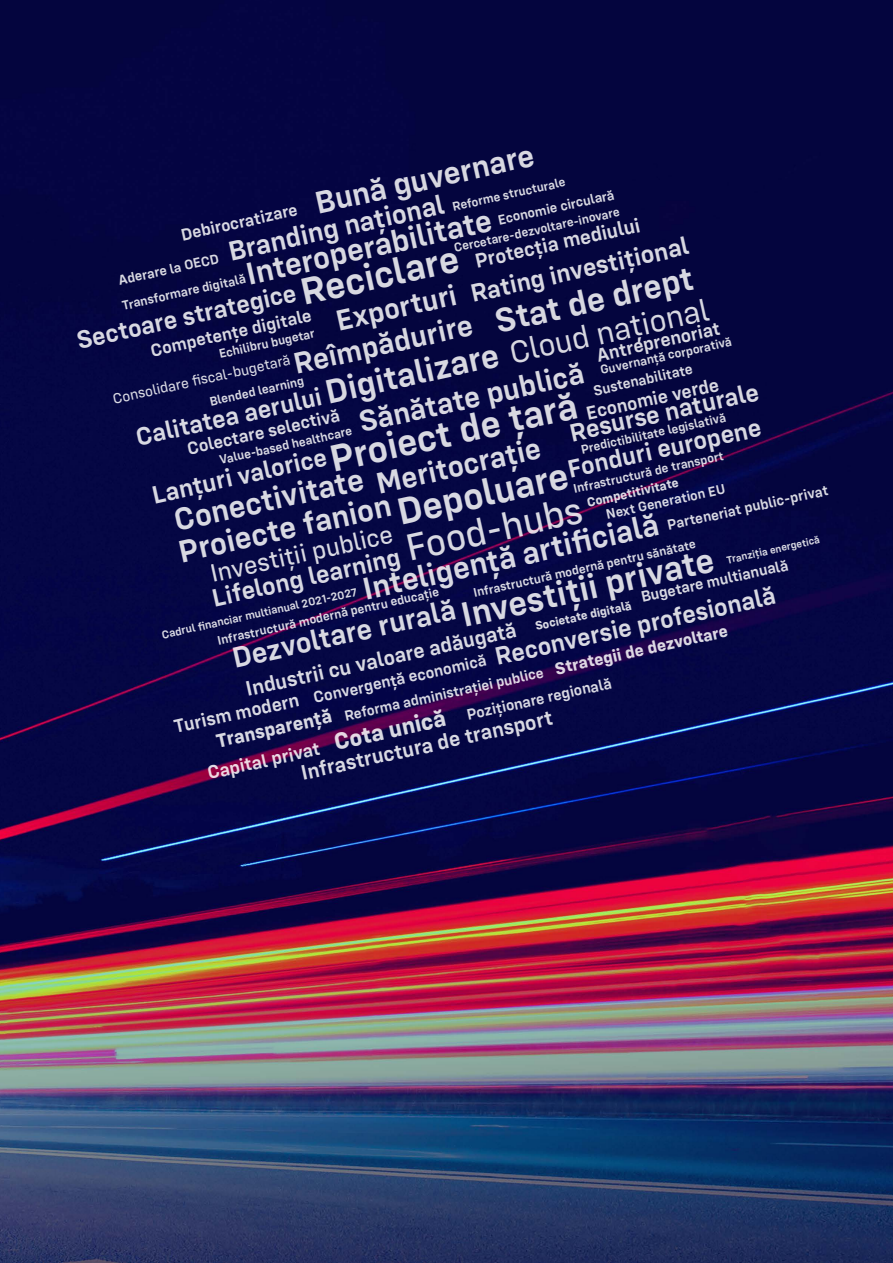
<style>
.page{position:relative;width:893px;height:1263px;background:#fff}
.page>*{position:absolute;margin:0;border:0;box-sizing:border-box;transform-origin:0 0}
.t1{font:600 38.85px "Config";color:#fff}
.t2{font:38.85px "Config Text";color:#fff}
.t3{font:600 35.85px "Config";color:#fff}
.t4{font:600 35.1px "Config";color:#fff}
.t5{font:600 32.4px "Config";color:#fff}
.t6{font:32.4px "Config";color:#fff}
.t7{font:600 30.9px "Config";color:#fff}
.t8{font:600 30px "Config";color:#fff}
.t9{font:600 28.35px "Config";color:#fff}
.t10{font:600 25.95px "Config";color:#fff}
.t11{font:25.95px "Config Text";color:#fff}
.t12{font:700 24.15px "Config";color:#fff}
.t13{font:600 21.75px "Config";color:#fff}
.t14{font:600 20.85px "Config";color:#fff}
.t15{font:700 19.95px "Config";color:#fff}
.t16{font:600 19.5px "Config";color:#fff}
.t17{font:600 19.2px "Config";color:#fff}
.t18{font:600 18.3px "Config";color:#fff}
.t19{font:700 17.55px "Config";color:#fff}
.t20{font:600 17.55px "Config";color:#fff}
.t21{font:600 16.65px "Config";color:#fff}
.t22{font:600 15.9px "Config";color:#fff}
.t23{font:600 15px "Config";color:#fff}
.t24{font:15px "Config Text";color:#fff}
.t25{font:600 14.25px "Config";color:#fff}
.t26{font:600 13.35px "Config";color:#fff}
.t27{font:700 13.35px "Config";color:#fff}
.t28{font:600 12.9px "Config";color:#fff}
.t29{font:700 12.45px "Config";color:#fff}
.t30{font:600 11.7px "Config";color:#fff}
.t31{font:600 10.8px "Config";color:#fff}
.s1{font-weight:600;font-size:35.1px}
</style>
<div class="page">
<img style="left:0;top:0;width:893px;height:1263px">
<h3 class="t5" style="left:311px;top:185px;width:225px;rotate:-13deg">Bună guvernare</h3>
<p class="t28" style="left:451px;top:199px;width:117px;rotate:-12deg">Reforme structurale</p>
<p class="t25" style="left:496px;top:212px;width:120px;rotate:-13deg">Economie circulară</p>
<h3 class="t9" style="left:225px;top:236px;width:222px;rotate:-13deg">Branding național</h3>
<h3 class="t20" style="left:179px;top:225px;width:120px;rotate:-13deg">Debirocratizare</h3>
<p class="t28" style="left:453px;top:240px;width:171px;rotate:-12deg">Cercetare-dezvoltare-inovare</p>
<h3 class="t5" style="left:242px;top:256px;width:252px;rotate:-13deg">Interoperabilitate</h3>
<h3 class="t14" style="left:473px;top:250px;width:170px;rotate:-13deg">Protecția mediului</h3>
<h3 class="t10" style="left:468px;top:277px;width:224px;rotate:-12deg">Rating investițional</h3>
<h1 class="t1" style="left:296px;top:271px;width:163px;rotate:-13deg">Reciclare</h1>
<p class="t25" style="left:117px;top:272px;width:104px;rotate:-13deg">Aderare la OECD</p>
<h3 class="t4" style="left:491px;top:302px;width:203px;rotate:-13deg">Stat de drept</h3>
<p class="t26" style="left:120px;top:298px;width:128px;rotate:-13deg">Transformare digitală</p>
<h3 class="t8" style="left:332px;top:304px;width:124px;rotate:-13deg">Exporturi</h3>
<h3 class="t10" style="left:74px;top:325px;width:226px;rotate:-12deg">Sectoare strategice</h3>
<h3 class="t6" style="left:322px;top:378px;width:393px;rotate:-13deg"><span class="s1">Digitalizare</span> Cloud național</h3>
<h3 class="t7" style="left:372px;top:467px;width:169px;rotate:-13deg">Meritocrație</h3>
<h3 class="t18" style="left:149px;top:341px;width:166px;rotate:-13deg">Competențe digitale</h3>
<h3 class="t7" style="left:290px;top:347px;width:184px;rotate:-13deg">Reîmpădurire</h3>
<h3 class="t16" style="left:594px;top:344px;width:128px;rotate:-13deg">Antreprenoriat</h3>
<h3 class="t16" style="left:584px;top:403px;width:137px;rotate:-13deg">Economie verde</h3>
<p class="t28" style="left:218px;top:346px;width:99px;rotate:-12deg">Echilibru bugetar</p>
<p class="t28" style="left:208px;top:394px;width:98px;rotate:-12deg">Blended learning</p>
<p class="t28" style="left:599px;top:362px;width:136px;rotate:-12deg">Guvernanță corporativă</p>
<p class="t24" style="left:111px;top:390px;width:183px;rotate:-12deg">Consolidare fi scal-bugetară</p>
<h3 class="t7" style="left:356px;top:405px;width:231px;rotate:-13deg">Sănătate publică</h3>
<p class="t23" style="left:592px;top:381px;width:103px;rotate:-12deg">Sustenabilitate</p>
<h3 class="t10" style="left:567px;top:417px;width:195px;rotate:-12deg">Resurse naturale</h3>
<h3 class="t10" style="left:133px;top:422px;width:191px;rotate:-12deg">Calitatea aerului</h3>
<h1 class="t1" style="left:325px;top:438px;width:254px;rotate:-13deg">Proiect de țară</h1>
<h3 class="t18" style="left:185px;top:439px;width:157px;rotate:-13deg">Colectare selectivă</h3>
<p class="t28" style="left:579px;top:441px;width:149px;rotate:-12deg">Predictibilitate legislativă</p>
<p class="t28" style="left:572px;top:481px;width:155px;rotate:-12deg">Infrastructură de transport</p>
<h3 class="t10" style="left:565px;top:454px;width:199px;rotate:-12deg">Fonduri europene</h3>
<p class="t28" style="left:218px;top:452px;width:137px;rotate:-12deg">Value-based healthcare</p>
<h3 class="t10" style="left:149px;top:479px;width:180px;rotate:-12deg">Lanțuri valorice</h3>
<h1 class="t1" style="left:392px;top:491px;width:176px;rotate:-13deg">Depoluare</h1>
<h3 class="t5" style="left:170px;top:503px;width:195px;rotate:-13deg">Conectivitate</h3>
<p class="t27" style="left:585px;top:495px;width:95px;rotate:-13deg">Competitivitate</p>
<p class="t25" style="left:604px;top:507px;width:123px;rotate:-13deg">Next Generation EU</p>
<p class="t23" style="left:665px;top:516px;width:166px;rotate:-12deg">Parteneriat public-privat</p>
<h1 class="t2" style="left:401px;top:527px;width:181px;rotate:-13deg">Food-hubs</h1>
<h3 class="t5" style="left:175px;top:534px;width:219px;rotate:-13deg">Proiecte fanion</h3>
<h3 class="t5" style="left:359px;top:572px;width:304px;rotate:-13deg">Inteligență artifi cială</h3>
<h3 class="t11" style="left:208px;top:558px;width:188px;rotate:-12deg">Investiții publice</h3>
<p class="t31" style="left:725px;top:554px;width:97px;rotate:-13deg">Tranziția energetică</p>
<p class="t28" style="left:472px;top:584px;width:229px;rotate:-12deg">Infrastructură modernă pentru sănătate</p>
<h3 class="t10" style="left:209px;top:582px;width:194px;rotate:-12deg">Lifelong learning</h3>
<h2 class="t3" style="left:457px;top:596px;width:260px;rotate:-13deg">Investiții private</h2>
<p class="t22" style="left:639px;top:587px;width:152px;rotate:-12deg">Bugetare multianuală</p>
<h3 class="t10" style="left:492px;top:640px;width:288px;rotate:-12deg">Reconversie profesională</h3>
<p class="t30" style="left:161px;top:629px;width:201px;rotate:-13deg">Cadrul fi nanciar multianual 2021-2027</p>
<p class="t23" style="left:343px;top:706px;width:205px;rotate:-12deg">Reforma administrației publice</p>
<p class="t28" style="left:216px;top:632px;width:228px;rotate:-12deg">Infrastructură modernă pentru educație</p>
<h3 class="t8" style="left:229px;top:642px;width:230px;rotate:-13deg">Dezvoltare rurală</h3>
<p class="t29" style="left:534px;top:618px;width:100px;rotate:-12deg">Societate digitală</p>
<h3 class="t13" style="left:243px;top:675px;width:278px;rotate:-12deg">Industrii cu valoare adăugată</h3>
<h3 class="t19" style="left:553px;top:659px;width:178px;rotate:-13deg">Strategii de dezvoltare</h3>
<p class="t22" style="left:465px;top:705px;width:149px;rotate:-12deg">Poziționare regională</p>
<p class="t21" style="left:312px;top:689px;width:178px;rotate:-13deg">Convergență economică</p>
<h3 class="t16" style="left:172px;top:716px;width:129px;rotate:-13deg">Turism modern</h3>
<h3 class="t15" style="left:214px;top:730px;width:119px;rotate:-13deg">Transparență</h3>
<h3 class="t12" style="left:331px;top:728px;width:115px;rotate:-13deg">Cota unică</h3>
<h3 class="t13" style="left:298px;top:759px;width:259px;rotate:-12deg">Infrastructura de transport</h3>
<h3 class="t17" style="left:205px;top:762px;width:116px;rotate:-13deg">Capital privat</h3>
</div>
